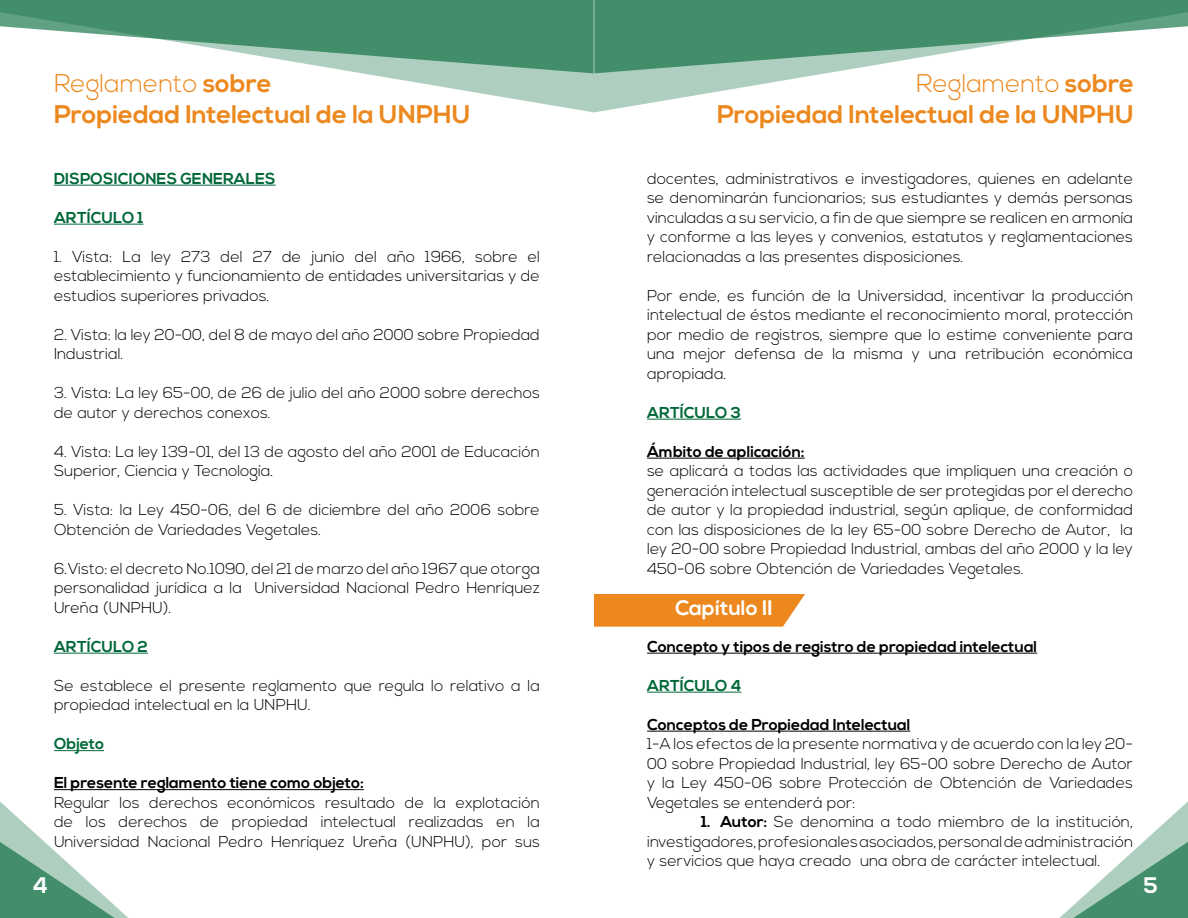
<style>
.page{position:relative;width:1188px;height:918px;background:#fff}
.page>*{position:absolute;margin:0;border:0;box-sizing:border-box;transform-origin:0 0}
.t1{font:700 25.5px/30.6px "Nexa";color:#ec881d;text-align:right}
.t2{font:700 22.5px "Nexa";color:#fff}
.t3{font:700 21px "Nexa";color:#fff}
.t4{font:300 15.75px/19.5px "Nexa";color:#000;text-align:justify}
.t5{font:700 15.75px "Nexa";color:#000}
.t6{font:700 15.75px "Nexa";color:#006838}
.s1{font-weight:300}
.s2{font-weight:700}
</style>
<div class="page">
<svg style="left:1059px;top:801px;width:129px;height:117px"></svg>
<svg style="left:0;top:790px;width:155px;height:128px"></svg>
<svg style="left:594px;top:73px;width:233px;height:39px"></svg>
<svg style="left:594px;top:0;width:594px;height:73px"></svg>
<svg style="left:0;top:0;width:594px;height:112px"></svg>
<hr style="left:647px;top:419px;width:94px;height:1px;background:#006838">
<hr style="left:647px;top:458px;width:158px;height:1px;background:#000">
<hr style="left:647px;top:653px;width:390px;height:1px;background:#000">
<hr style="left:647px;top:692px;width:94px;height:1px;background:#006838">
<hr style="left:647px;top:731px;width:263px;height:1px;background:#000">
<hr style="left:54px;top:185px;width:222px;height:1px;background:#006838">
<hr style="left:54px;top:224px;width:89px;height:1px;background:#006838">
<hr style="left:54px;top:653px;width:94px;height:1px;background:#006838">
<hr style="left:54px;top:750px;width:50px;height:1px;background:#006838">
<hr style="left:54px;top:789px;width:310px;height:1px;background:#000">
<svg style="left:594px;top:594px;width:211px;height:33px;background:#ed8f2a"></svg>
<h1 class="t1" style="left:54px;top:69px;width:418px;text-align:left"><span class="s1">Reglamento</span> sobre<br>Propiedad Intelectual de la UNPHU</h1>
<p class="t6" style="left:54px;top:169px;width:223px">DISPOSICIONES GENERALES</p>
<p class="t6" style="left:54px;top:208px;width:91px">ARTÍCULO 1</p>
<p class="t4" style="left:54px;top:247px;width:488px">1. Vista: La ley 273 del 27 de junio del año 1966, sobre el establecimiento y funcionamiento de entidades universitarias y de estudios superiores privados.</p>
<p class="t4" style="left:54px;top:325px;width:487px">2. Vista: la ley 20-00, del 8 de mayo del año 2000 sobre Propiedad<br>Industrial.</p>
<p class="t4" style="left:54px;top:384px;width:487px">3. Vista: La ley 65-00, de 26 de julio del año 2000 sobre derechos de autor y derechos conexos.</p>
<p class="t4" style="left:54px;top:442px;width:487px">4. Vista: La ley 139-01, del 13 de agosto del año 2001 de Educación<br>Superior, Ciencia y Tecnología.</p>
<p class="t4" style="left:54px;top:501px;width:487px">5. Vista: la Ley 450-06, del 6 de diciembre del año 2006 sobre<br>Obtención de Variedades Vegetales.</p>
<p class="t4" style="left:54px;top:559px;width:488px">6.Visto: el decreto No.1090, del 21 de marzo del año 1967 que otorga personalidad jurídica a la Universidad Nacional Pedro Henríquez Ureña (UNPHU).</p>
<p class="t6" style="left:54px;top:637px;width:95px">ARTÍCULO 2</p>
<p class="t4" style="left:54px;top:676px;width:488px">Se establece el presente reglamento que regula lo relativo a la propiedad intelectual en la UNPHU.</p>
<p class="t6" style="left:54px;top:735px;width:52px">Objeto</p>
<p class="t5" style="left:54px;top:773px;width:311px">El presente reglamento tiene como objeto:</p>
<p class="t4" style="left:54px;top:793px;width:488px">Regular los derechos económicos resultado de la explotación de los derechos de propiedad intelectual realizadas en la Universidad Nacional Pedro Henríquez Ureña (UNPHU), por sus</p>
<h1 class="t1" style="left:717px;top:69px;width:418px"><span class="s1">Reglamento</span> sobre<br>Propiedad Intelectual de la UNPHU</h1>
<p class="t4" style="left:647px;top:169px;width:488px">docentes, administrativos e investigadores, quienes en adelante se denominarán funcionarios; sus estudiantes y demás personas vinculadas a su servicio, a fin de que siempre se realicen en armonía y conforme a las leyes y convenios, estatutos y reglamentaciones relacionadas a las presentes disposiciones.</p>
<p class="t4" style="left:647px;top:286px;width:488px">Por ende, es función de la Universidad, incentivar la producción intelectual de éstos mediante el reconocimiento moral, protección por medio de registros, siempre que lo estime conveniente para una mejor defensa de la misma y una retribución económica apropiada.</p>
<p class="t6" style="left:647px;top:403px;width:95px">ARTÍCULO 3</p>
<p class="t5" style="left:647px;top:442px;width:159px">Ámbito de aplicación:</p>
<p class="t4" style="left:647px;top:462px;width:488px">se aplicará a todas las actividades que impliquen una creación o generación intelectual susceptible de ser protegidas por el derecho de autor y la propiedad industrial, según aplique, de conformidad con las disposiciones de la ley 65-00 sobre Derecho de Autor, la ley 20-00 sobre Propiedad Industrial, ambas del año 2000 y la ley 450-06 sobre Obtención de Variedades Vegetales.</p>
<h3 class="t3" style="left:675px;top:596px;width:99px">Capítulo II</h3>
<p class="t5" style="left:647px;top:637px;width:392px">Concepto y tipos de registro de propiedad intelectual</p>
<p class="t6" style="left:647px;top:676px;width:96px">ARTÍCULO 4</p>
<p class="t5" style="left:647px;top:715px;width:265px">Conceptos de Propiedad Intelectual</p>
<p class="t4" style="left:647px;top:735px;width:488px">1-A los efectos de la presente normativa y de acuerdo con la ley 20- 00 sobre Propiedad Industrial, ley 65-00 sobre Derecho de Autor y la Ley 450-06 sobre Protección de Obtención de Variedades Vegetales se entenderá por:</p>
<p class="t4" style="left:647px;top:813px;width:488px;text-indent:54px"><span class="s2">1. Autor:</span> Se denomina a todo miembro de la institución, investigadores, profesionales asociados, personal de administración y servicios que haya creado una obra de carácter intelectual.</p>
<h2 class="t2" style="left:33px;top:872px;width:17px">4</h2>
<h2 class="t2" style="left:1144px;top:872px;width:16px">5</h2>
</div>
